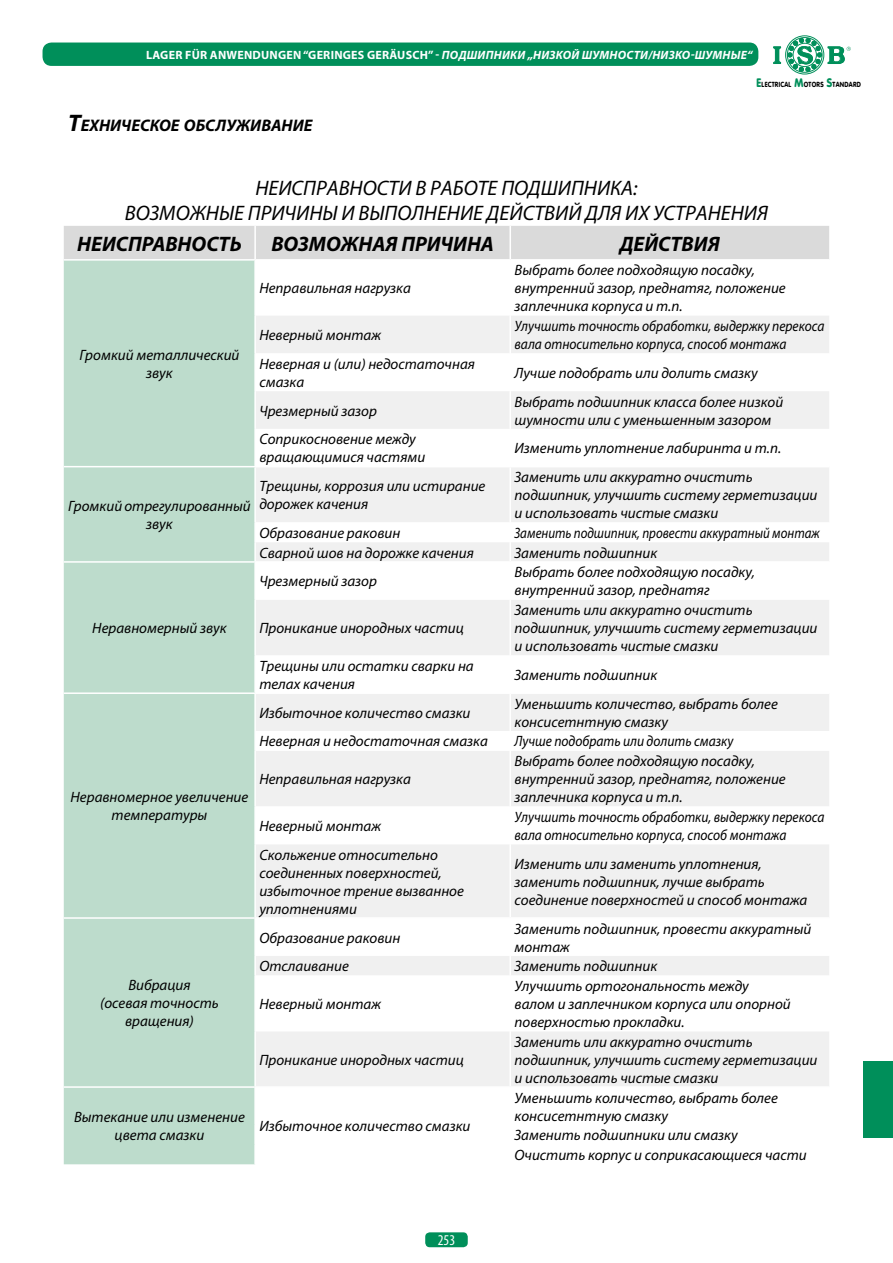
<style>
.page{position:relative;width:893px;height:1263px;background:#fff}
.page>*{position:absolute;margin:0;border:0;box-sizing:border-box;transform-origin:0 0}
.t1{font:italic 21px/25.2px "Myriad Pro";color:#000;text-align:center}
.t2{font:italic 700 21px "Myriad Pro";color:#000}
.t3{font:italic 700 16.8px "Myriad Pro";color:#000}
.t4{font:italic 15px/18px "Myriad Pro";color:#000}
.t5{font:italic 15px/18px "Myriad Pro";color:#000;scale:.9 1}
.t6{font:italic 15px "Myriad Pro";color:#000;scale:.86 1}
.t7{font:condensed 15px "Myriad Pro";color:#fff}
.t8{font:italic 700 12px "Myriad Pro";letter-spacing:.02em;color:#fff}
.t9{font:900 7.35px "VAG Rounded";letter-spacing:.045em;color:#000;scale:.85 1}
.s1{font-style:normal}
.s2{font-size:24px}
.s3{font-size:12.15px;color:#008f5a}
</style>
<div class="page">
<div style="left:863px;top:1061px;width:30px;height:77px;background:#008f5a"></div>
<svg style="left:773px;top:35px;width:78px;height:40px"></svg>
<div style="left:43px;top:43px;width:715px;height:23px;background:#008f5a;border-radius:9px"></div>
<div style="left:425px;top:1232px;width:43px;height:15px;background:#008f5a;border-radius:4px"></div>
<div style="left:64px;top:316px;width:190px;height:848px;background:#bddccc"></div>
<svg style="left:64px;top:226px;width:765px;height:90px"></svg>
<div style="left:256px;top:316px;width:573px;height:37px;background:#f0f0f0"></div>
<svg style="left:256px;top:391px;width:573px;height:695px;fill:#f0f0f0"></svg>
<div style="left:64px;top:467px;width:190px;height:450px;background:#bddccc"></div>
<hr style="left:64px;top:259px;width:191px;height:2px;background:#fff">
<hr style="left:254px;top:261px;width:2px;height:55px;background:#fff">
<hr style="left:255px;top:259px;width:255px;height:2px;background:#fff">
<hr style="left:509px;top:261px;width:2px;height:55px;background:#fff">
<hr style="left:509px;top:316px;width:2px;height:37px;background:#fff">
<hr style="left:254px;top:226px;width:2px;height:33px;background:#fff">
<hr style="left:509px;top:226px;width:2px;height:33px;background:#fff">
<hr style="left:510px;top:259px;width:319px;height:2px;background:#fff">
<hr style="left:510px;top:466px;width:319px;height:1px;background:#fff">
<hr style="left:510px;top:561px;width:319px;height:2px;background:#fff">
<hr style="left:510px;top:692px;width:319px;height:2px;background:#fff">
<hr style="left:64px;top:917px;width:191px;height:2px;background:#fff">
<hr style="left:255px;top:917px;width:255px;height:2px;background:#fff">
<hr style="left:510px;top:917px;width:319px;height:2px;background:#fff">
<hr style="left:64px;top:1086px;width:191px;height:2px;background:#fff">
<hr style="left:509px;top:391px;width:2px;height:38px;background:#fff">
<hr style="left:509px;top:429px;width:2px;height:37px;background:#fff">
<hr style="left:64px;top:466px;width:191px;height:1px;background:#fff">
<hr style="left:255px;top:466px;width:255px;height:1px;background:#fff">
<hr style="left:509px;top:467px;width:2px;height:55px;background:#fff">
<hr style="left:509px;top:522px;width:2px;height:20px;background:#fff">
<svg style="left:254px;top:542px;width:1px;height:19px"></svg>
<svg style="left:509px;top:542px;width:2px;height:19px"></svg>
<hr style="left:64px;top:561px;width:191px;height:2px;background:#fff">
<hr style="left:255px;top:561px;width:255px;height:2px;background:#fff">
<hr style="left:509px;top:563px;width:2px;height:37px;background:#fff">
<hr style="left:509px;top:600px;width:2px;height:55px;background:#fff">
<hr style="left:509px;top:655px;width:2px;height:37px;background:#fff">
<hr style="left:64px;top:692px;width:191px;height:2px;background:#fff">
<hr style="left:255px;top:692px;width:255px;height:2px;background:#fff">
<hr style="left:509px;top:694px;width:2px;height:37px;background:#fff">
<hr style="left:509px;top:731px;width:2px;height:20px;background:#fff">
<hr style="left:509px;top:751px;width:2px;height:55px;background:#fff">
<hr style="left:509px;top:806px;width:2px;height:38px;background:#fff">
<hr style="left:509px;top:844px;width:2px;height:73px;background:#fff">
<hr style="left:509px;top:919px;width:2px;height:37px;background:#fff">
<svg style="left:254px;top:956px;width:1px;height:19px"></svg>
<svg style="left:509px;top:956px;width:2px;height:19px"></svg>
<hr style="left:509px;top:975px;width:2px;height:56px;background:#fff">
<hr style="left:509px;top:1031px;width:2px;height:55px;background:#fff">
<svg style="left:254px;top:1125px;width:1px;height:19px"></svg>
<p class="t8" style="left:146px;top:47px;width:608px"><span class="s1">LAGER FÜR ANWENDUNGEN “GERINGES GERÄUSCH” -</span> ПОДШИПНИКИ „НИЗКОЙ ШУМНОСТИ/НИЗКО-ШУМНЫЕ“</p>
<p class="t3" style="left:68px;top:115px;width:246px"><span class="s2">Т</span>ехническое обслуживание</p>
<p class="t9" style="left:756px;top:80px;width:124px"><span class="s3">E</span>LECTRICAL <span class="s3">M</span>OTORS <span class="s3">S</span>TANDARD</p>
<h1 class="t1" style="left:125px;top:175px;width:645px">НЕИСПРАВНОСТИ В РАБОТЕ ПОДШИПНИКА:<br>ВОЗМОЖНЫЕ ПРИЧИНЫ И ВЫПОЛНЕНИЕ ДЕЙСТВИЙ ДЛЯ ИХ УСТРАНЕНИЯ</h1>
<h1 class="t2" style="left:77px;top:230px;width:14px">НЕИСПРА</h1>
<h1 class="t2" style="left:165px;top:230px;width:26px">ВНОСТЬ</h1>
<h1 class="t2" style="left:272px;top:230px;width:27px">ВОЗМО</h1>
<h1 class="t2" style="left:341px;top:230px;width:32px">ЖНАЯ</h1>
<h1 class="t2" style="left:401px;top:230px;width:14px">ПРИЧИНА</h1>
<h1 class="t2" style="left:620px;top:230px;width:14px">ДЕЙСТ</h1>
<h1 class="t2" style="left:682px;top:230px;width:27px">ВИЯ</h1>
<p class="t4" style="left:79px;top:346px;width:162px;text-align:center">Громкий металлический звук</p>
<p class="t4" style="left:68px;top:497px;width:184px;text-align:center">Громкий отрегулированный звук</p>
<p class="t4" style="left:92px;top:619px;width:136px">Неравномерный звук</p>
<p class="t4" style="left:71px;top:788px;width:179px;text-align:center">Неравномерное увеличение температуры</p>
<p class="t4" style="left:100px;top:976px;width:120px;text-align:center">Вибрация<br>(осевая точность вращения)</p>
<p class="t4" style="left:259px;top:280px;width:153px">Неправильная нагрузка</p>
<p class="t4" style="left:514px;top:262px;width:273px">Выбрать более подходящую посадку, внутренний зазор, преднатяг, положение заплечника корпуса и т.п.</p>
<p class="t4" style="left:259px;top:326px;width:123px">Неверный монтаж</p>
<p class="t5" style="left:514px;top:317px;width:346px">Улучшить точность обработки, выдержку перекоса вала относительно корпуса, способ монтажа</p>
<p class="t4" style="left:259px;top:355px;width:217px">Неверная и (или) недостаточная смазка</p>
<p class="t4" style="left:514px;top:364px;width:245px">Лучше подобрать или долить смазку</p>
<p class="t4" style="left:259px;top:402px;width:119px">Чрезмерный зазор</p>
<p class="t4" style="left:514px;top:393px;width:270px">Выбрать подшипник класса более низкой шумности или с уменьшенным зазором</p>
<p class="t4" style="left:259px;top:431px;width:167px">Соприкосновение между вращающимися частями</p>
<p class="t4" style="left:514px;top:440px;width:268px">Изменить уплотнение лабиринта и т.п.</p>
<p class="t4" style="left:259px;top:477px;width:228px">Трещины, коррозия или истирание дорожек качения</p>
<p class="t4" style="left:514px;top:468px;width:304px">Заменить или аккуратно очистить подшипник, улучшить систему герметизации и использовать чистые смазки</p>
<p class="t4" style="left:259px;top:524px;width:142px">Образование раковин</p>
<p class="t6" style="left:514px;top:525px;width:356px">Заменить подшипник, провести аккуратный монтаж</p>
<p class="t4" style="left:259px;top:544px;width:216px">Сварной шов на дорожке качения</p>
<p class="t4" style="left:514px;top:544px;width:144px">Заменить подшипник</p>
<p class="t4" style="left:259px;top:573px;width:119px">Чрезмерный зазор</p>
<p class="t4" style="left:514px;top:564px;width:242px">Выбрать более подходящую посадку, внутренний зазор, преднатяг</p>
<p class="t4" style="left:259px;top:619px;width:206px">Проникание инородных частиц</p>
<p class="t4" style="left:514px;top:601px;width:304px">Заменить или аккуратно очистить подшипник, улучшить систему герметизации и использовать чистые смазки</p>
<p class="t4" style="left:259px;top:657px;width:216px">Трещины или остатки сварки на телах качения</p>
<p class="t4" style="left:514px;top:666px;width:144px">Заменить подшипник</p>
<p class="t4" style="left:259px;top:704px;width:213px">Избыточное количество смазки</p>
<p class="t4" style="left:514px;top:695px;width:265px">Уменьшить количество, выбрать более консисетнтную смазку</p>
<p class="t4" style="left:259px;top:733px;width:230px">Неверная и недостаточная смазка</p>
<p class="t5" style="left:514px;top:733px;width:245px">Лучше подобрать или долить смазку</p>
<p class="t4" style="left:259px;top:770px;width:153px">Неправильная нагрузка</p>
<p class="t4" style="left:514px;top:752px;width:273px">Выбрать более подходящую посадку, внутренний зазор, преднатяг, положение заплечника корпуса и т.п.</p>
<p class="t4" style="left:259px;top:817px;width:123px">Неверный монтаж</p>
<p class="t5" style="left:514px;top:808px;width:346px">Улучшить точность обработки, выдержку перекоса вала относительно корпуса, способ монтажа</p>
<p class="t4" style="left:259px;top:846px;width:206px">Скольжение относительно соединенных поверхностей, избыточное трение вызванное уплотнениями</p>
<p class="t4" style="left:514px;top:855px;width:294px">Изменить или заменить уплотнения, заменить подшипник, лучше выбрать соединение поверхностей и способ монтажа</p>
<p class="t4" style="left:259px;top:929px;width:142px">Образование раковин</p>
<p class="t4" style="left:514px;top:920px;width:298px">Заменить подшипник, провести аккуратный монтаж</p>
<p class="t4" style="left:259px;top:957px;width:91px">Отслаивание</p>
<p class="t4" style="left:514px;top:957px;width:144px">Заменить подшипник</p>
<p class="t4" style="left:259px;top:995px;width:123px">Неверный монтаж</p>
<p class="t4" style="left:514px;top:977px;width:278px">Улучшить ортогональность между валом и заплечником корпуса или опорной поверхностью прокладки.</p>
<p class="t4" style="left:259px;top:1051px;width:206px">Проникание инородных частиц</p>
<p class="t4" style="left:514px;top:1033px;width:304px">Заменить или аккуратно очистить подшипник, улучшить систему герметизации и использовать чистые смазки</p>
<p class="t4" style="left:74px;top:1109px;width:172px;text-align:center">Вытекание или изменение цвета смазки</p>
<p class="t4" style="left:259px;top:1118px;width:213px">Избыточное количество смазки</p>
<p class="t7" style="left:438px;top:1230px;width:19px">253</p>
<p class="t4" style="left:514px;top:1089px;width:265px">Уменьшить количество, выбрать более консисетнтную смазку</p>
<p class="t4" style="left:514px;top:1126px;width:294px;line-height:19.8px">Заменить подшипники или смазку<br>Очистить корпус и соприкасающиеся части</p>
</div>
